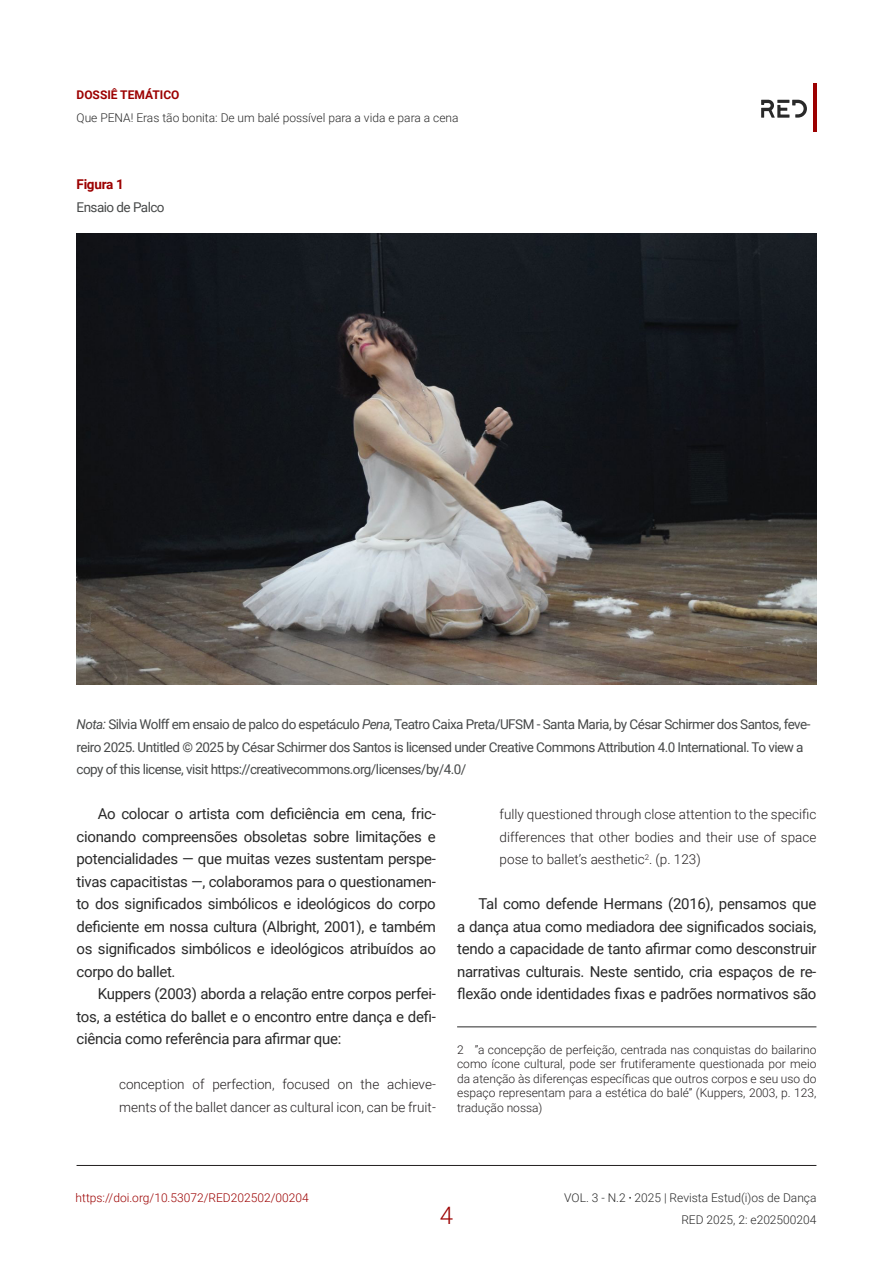
<style>
.page{position:relative;width:893px;height:1263px;background:#fff}
.page>*{position:absolute;margin:0;border:0;box-sizing:border-box;transform-origin:0 0}
.t1{font:300 24px "Roboto";color:#9c0000}
.Corpo_artigo{font:15px/22.5px "Roboto";letter-spacing:-.02em;color:#292929;text-align:justify}
.Descrição_figuras_e{font:13.5px/22.5px "Roboto";letter-spacing:-.04em;color:#474949}
.Citação{font:300 13.5px/22.5px "Roboto";color:#231f20}
.Figura{font:700 13.5px "Roboto";letter-spacing:-.02em;color:#9c0000}
.NOTES{font:300 12px/14.4px "Roboto";color:#231f20;text-align:justify}
.t2{font:300 12px/22.5px "Roboto";color:#292929;text-align:right}
.t3{font:300 12px "Roboto";color:#9c0000}
.t4{font:700 12px "Roboto";color:#9c0000}
.s1{font-style:italic}
.s2{font-size:9px}
</style>
<div class="page">
<hr style="left:77px;top:1165px;width:739px;height:1px;background:#231f20">
<hr style="left:813px;top:84px;width:3px;height:48px;background:#9c0000">
<svg style="left:761px;top:100px;width:46px;height:18px"></svg>
<hr style="left:457px;top:1026px;width:359px;height:1px;background:#292929">
<img style="left:77px;top:234px;width:739px;height:450px">
<p class="t4" style="left:77px;top:86px;width:104px">DOSSIÊ TEMÁTICO</p>
<p class="t2" style="left:77px;top:106px;width:383px">Que PENA! Eras tão bonita: De um balé possível para a vida e para a cena</p>
<p class="Figura" style="left:77px;top:175px;width:49px">Figura 1</p>
<p class="Descrição_figuras_e" style="left:77px;top:195px;width:90px">Ensaio de Palco</p>
<p class="Descrição_figuras_e" style="left:77px;top:712px;width:735px"><span class="s1">Nota:</span> Silvia Wolff em ensaio de palco do espetáculo <span class="s1">Pena</span>, Teatro Caixa Preta/UFSM - Santa Maria, by César Schirmer dos Santos, feve&shy;reiro 2025. Untitled © 2025 by César Schirmer dos Santos is licensed under Creative Commons Attribution 4.0 International. To view a copy of this license, visit https://creativecommons.org/licenses/by/4.0/</p>
<p class="Corpo_artigo" style="left:77px;top:802px;width:361px;text-indent:21px">Ao colocar o artista com deficiência em cena, fric&shy;cionando compreensões obsoletas sobre limitações e potencialidades — que muitas vezes sustentam perspe&shy;tivas capacitistas —, colaboramos para o questionamen&shy;to dos significados simbólicos e ideológicos do corpo deficiente em nossa cultura (Albright, 2001), e também os significados simbólicos e ideológicos atribuídos ao corpo do ballet.</p>
<p class="Corpo_artigo" style="left:77px;top:982px;width:361px;text-indent:21px">Kuppers (2003) aborda a relação entre corpos perfei&shy;tos, a estética do ballet e o encontro entre dança e defi&shy;ciência como referência para afirmar que:</p>
<p class="Citação" style="left:119px;top:1072px;width:318px">conception of perfection, focused on the achieve&shy;ments of the ballet dancer as cultural icon, can be fruit-</p>
<p class="Citação" style="left:500px;top:802px;width:318px;text-align:justify">fully questioned through close attention to the specific differences that other bodies and their use of space pose to ballet’s aesthetic<sup>2</sup>. (p. 123)</p>
<p class="Corpo_artigo" style="left:457px;top:892px;width:361px;text-indent:21px">Tal como defende Hermans (2016), pensamos que a dança atua como mediadora dee significados sociais, tendo a capacidade de tanto afirmar como desconstruir narrativas culturais. Neste sentido, cria espaços de re&shy;flexão onde identidades fixas e padrões normativos são</p>
<p class="NOTES" style="left:457px;top:1042px;width:361px">2 ”a concepção de perfeição, centrada nas conquistas do bailarino como ícone cultural, pode ser frutiferamente questionada por meio da atenção às diferenças específicas que outros corpos e seu uso do espaço representam para a estética do balé” (Kuppers, 2003, p. 123, tradução nossa)</p>
<p class="t3" style="left:76px;top:1189px;width:235px">https://doi.org/10.53072/RED202502/00204</p>
<h1 class="t1" style="left:440px;top:1199px;width:15px">4</h1>
<p class="t2" style="left:564px;top:1186px;width:254px">VOL. 3 - N.2 <span class="s2">•</span> 2025 | Revista Estud(i)os de Dança<br>RED 2025, 2: e202500204</p>
</div>
